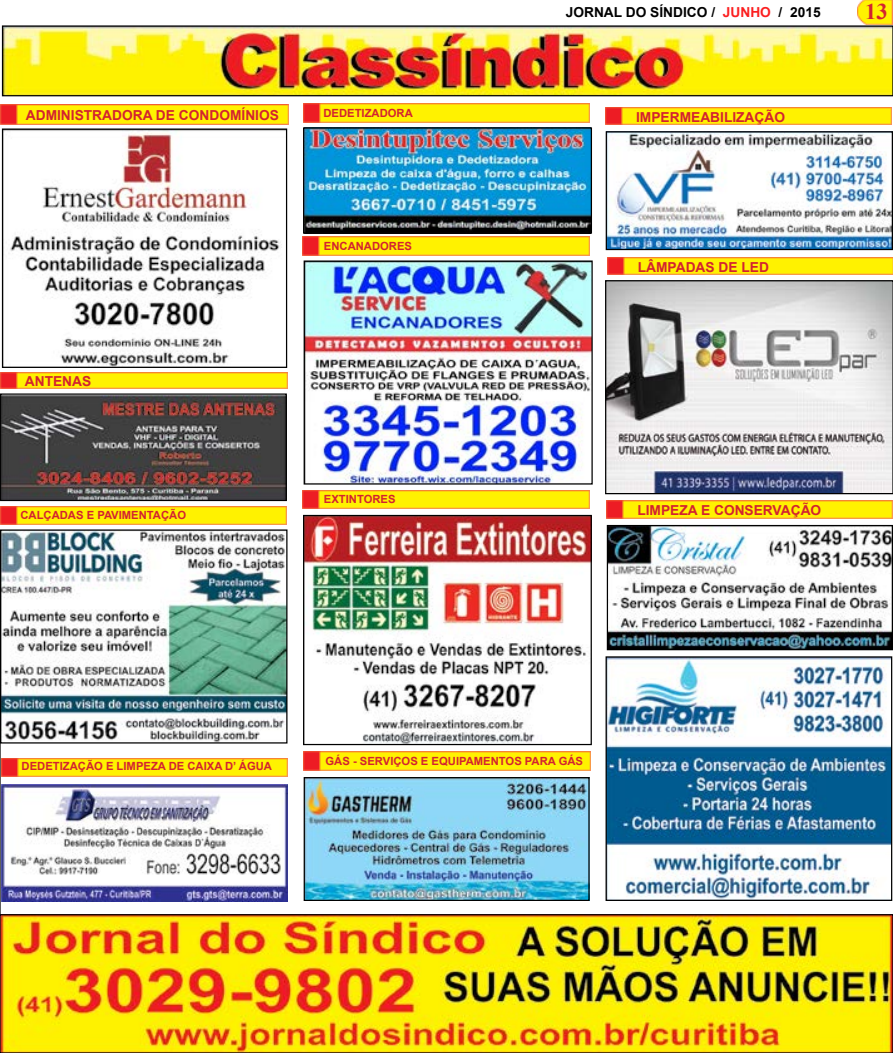
<style>
.page{position:relative;width:893px;height:1053px;background:#fff}
.page>*{position:absolute;margin:0;border:0;box-sizing:border-box;transform-origin:0 0}
.t1{font:700 22.5px "Times New Roman";color:#d32230}
.t2{font:700 13.75px "Arial";color:#d32230}
.t3{font:700 13.75px "Arial";color:#000}
.t4{font:700 11.25px "Arial";color:#d32230}
.s1{color:#fb1f20}
</style>
<div class="page">
<img style="left:4px;top:27px;width:887px;height:67px">
<div style="left:2px;top:25px;width:891px;height:71px;border:1px solid #000"></div>
<img style="left:2px;top:395px;width:283px;height:104px">
<div style="left:0;top:393px;width:287px;height:108px;border:1px solid #000"></div>
<img style="left:1px;top:372px;width:287px;height:16px">
<img style="left:857px;top:0;width:35px;height:24px">
<img style="left:1px;top:784px;width:287px;height:117px">
<img style="left:1px;top:104px;width:287px;height:21px">
<img style="left:4px;top:130px;width:281px;height:236px">
<div style="left:2px;top:128px;width:285px;height:240px;border:1px solid #000"></div>
<img style="left:2px;top:531px;width:283px;height:210px">
<div style="left:0;top:529px;width:287px;height:214px;border:1px solid #000"></div>
<img style="left:1px;top:758px;width:287px;height:18px">
<img style="left:607px;top:500px;width:286px;height:18px">
<img style="left:0;top:506px;width:287px;height:19px">
<img style="left:609px;top:527px;width:282px;height:121px">
<div style="left:607px;top:525px;width:286px;height:125px;border:1px solid #000"></div>
<img style="left:607px;top:658px;width:283px;height:240px">
<div style="left:605px;top:656px;width:287px;height:244px;border:1px solid #000"></div>
<img style="left:606px;top:107px;width:286px;height:18px">
<img style="left:608px;top:133px;width:283px;height:115px">
<div style="left:606px;top:131px;width:287px;height:119px;border:1px solid #000"></div>
<img style="left:303px;top:104px;width:287px;height:18px">
<img style="left:305px;top:129px;width:285px;height:103px">
<div style="left:303px;top:127px;width:289px;height:107px;border:1px solid #000"></div>
<img style="left:607px;top:257px;width:286px;height:18px">
<img style="left:607px;top:282px;width:284px;height:210px">
<div style="left:605px;top:280px;width:288px;height:214px;border:1px solid #000"></div>
<img style="left:304px;top:751px;width:287px;height:19px">
<img style="left:306px;top:779px;width:282px;height:119px">
<div style="left:304px;top:777px;width:286px;height:123px;border:1px solid #000"></div>
<img style="left:302px;top:237px;width:287px;height:18px">
<img style="left:306px;top:262px;width:285px;height:220px">
<div style="left:304px;top:260px;width:289px;height:224px;border:1px solid #000"></div>
<img style="left:302px;top:490px;width:287px;height:19px">
<img style="left:305px;top:517px;width:285px;height:226px">
<div style="left:303px;top:515px;width:289px;height:230px;border:1px solid #000"></div>
<svg style="left:0;top:586px;width:1px;height:328px"></svg>
<img style="left:2px;top:916px;width:889px;height:134px">
<div style="left:0;top:914px;width:893px;height:138px;border:1px solid #000"></div>
<p class="t2" style="left:26px;top:106px;width:255px">ADMINISTRADORA DE CONDOMÍNIOS</p>
<p class="t3" style="left:566px;top:3px;width:256px">JORNAL DO SÍNDICO / <span class="s1">JUNHO</span> / 2015</p>
<h1 class="t1" style="left:865px;top:-4px;width:24px">13</h1>
<p class="t4" style="left:323px;top:105px;width:91px">DEDETIZADORA</p>
<p class="t2" style="left:636px;top:108px;width:150px">IMPERMEABILIZAÇÃO</p>
<p class="t2" style="left:25px;top:372px;width:68px">ANTENAS</p>
<p class="t4" style="left:324px;top:238px;width:90px">ENCANADORES</p>
<p class="t2" style="left:638px;top:257px;width:133px">LÂMPADAS DE LED</p>
<p class="t4" style="left:324px;top:491px;width:73px">EXTINTORES</p>
<p class="t4" style="left:20px;top:507px;width:167px">CALÇADAS E PAVIMENTAÇÃO</p>
<p class="t2" style="left:637px;top:501px;width:185px">LIMPEZA E CONSERVAÇÃO</p>
<p class="t4" style="left:22px;top:758px;width:252px">DEDETIZAÇÃO E LIMPEZA DE CAIXA D’ ÁGUA</p>
<p class="t4" style="left:326px;top:753px;width:259px">GÁS - SERVIÇOS E EQUIPAMENTOS PARA GÁS</p>
</div>
